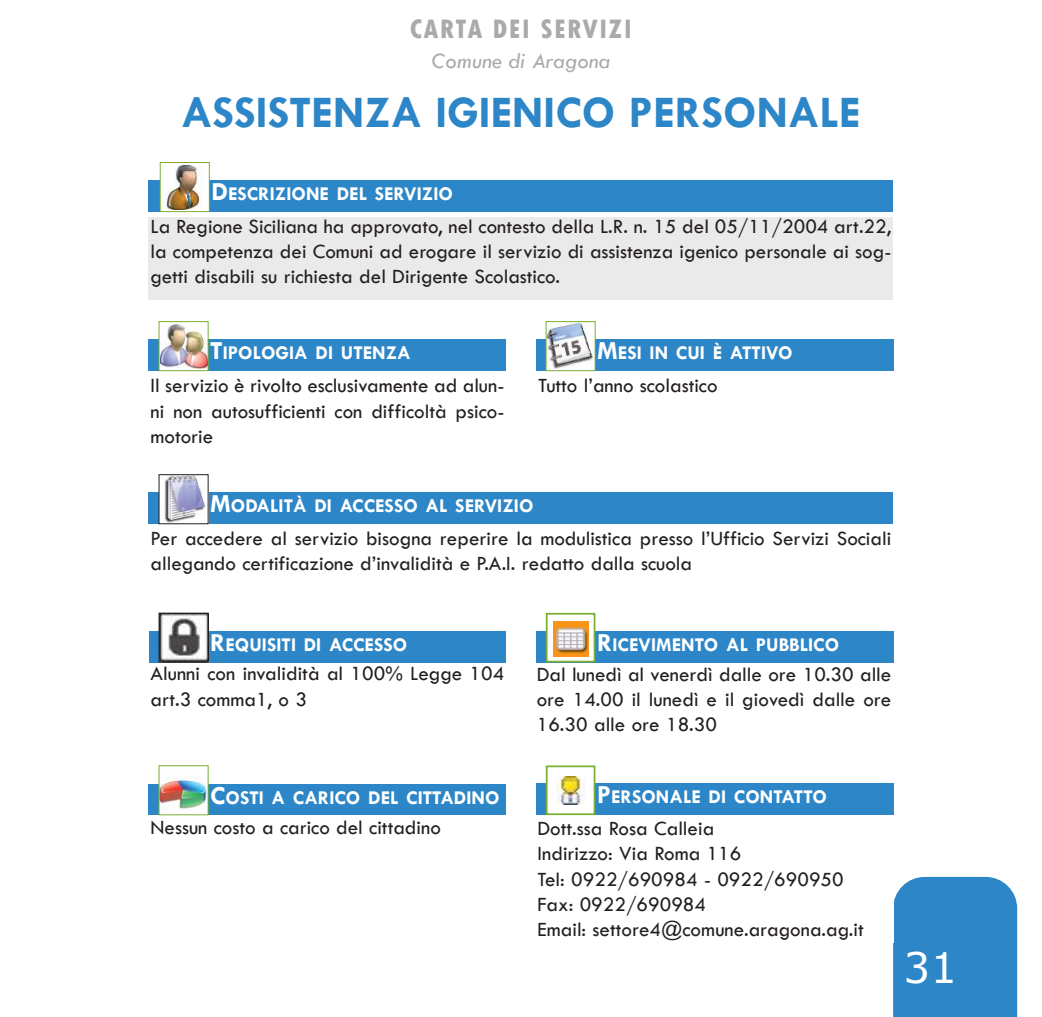
<style>
.page{position:relative;width:1042px;height:1017px;background:#fff}
.page>*{position:absolute;margin:0;border:0;box-sizing:border-box;transform-origin:0 0}
.t1{font:700 45.5px "Tw Cen";color:#2c86c7}
.t2{font:42px "Verdana";color:#fff}
.t3{font:800 condensed 28px "Tw Cen";letter-spacing:.05em;color:#aaaaac}
.t4{font:italic 22.75px "Tw Cen";color:#aaaaac}
.t5{font:21px/25.2px "Tw Cen";color:#241f1f;text-align:justify}
.t6{font:700 19.6px "Tw Cen";color:#fff}
.s1{font-size:26.25px}
</style>
<div class="page">
<div style="left:893px;top:877px;width:124px;height:140px;background:#2c86c7"></div>
<div style="left:149px;top:217px;width:744px;height:83px;background:#ebeaea"></div>
<div style="left:149px;top:180px;width:744px;height:32px;background:#2c86c7"></div>
<div style="left:149px;top:339px;width:357px;height:32px;background:#2c86c7"></div>
<img style="left:161px;top:324px;width:45px;height:44px">
<div style="left:159px;top:321px;width:49px;height:50px;border:1px solid #7bae34"></div>
<div style="left:536px;top:339px;width:357px;height:32px;background:#2c86c7"></div>
<img style="left:548px;top:323px;width:45px;height:46px">
<div style="left:546px;top:321px;width:49px;height:50px;border:1px solid #7bae34"></div>
<div style="left:149px;top:492px;width:744px;height:32px;background:#2c86c7"></div>
<img style="left:161px;top:476px;width:45px;height:46px">
<div style="left:160px;top:163px;width:49px;height:48px;background:#fff"></div>
<img style="left:166px;top:166px;width:36px;height:43px">
<div style="left:160px;top:162px;width:50px;height:50px;border:1px solid #7bae34"></div>
<div style="left:149px;top:785px;width:357px;height:30px;background:#2c86c7"></div>
<img style="left:161px;top:777px;width:45px;height:36px">
<div style="left:159px;top:765px;width:49px;height:50px;border:1px solid #7bae34"></div>
<div style="left:536px;top:631px;width:357px;height:31px;background:#2c86c7"></div>
<svg style="left:549px;top:621px;width:43px;height:38px"></svg>
<img style="left:553px;top:622px;width:35px;height:34px">
<div style="left:546px;top:613px;width:49px;height:49px;border:2px solid #7bae34"></div>
<div style="left:536px;top:783px;width:357px;height:32px;background:#2c86c7"></div>
<div style="left:547px;top:767px;width:47px;height:46px;background:#fff"></div>
<img style="left:556px;top:776px;width:28px;height:28px">
<div style="left:546px;top:765px;width:49px;height:50px;border:2px solid #7bae34"></div>
<div style="left:149px;top:631px;width:357px;height:31px;background:#2c86c7"></div>
<img style="left:161px;top:615px;width:45px;height:45px">
<div style="left:159px;top:613px;width:49px;height:49px;border:1px solid #241f1f"></div>
<h3 class="t3" style="left:410px;top:14px;width:224px">CARTA DEI SERVIZI</h3>
<p class="t4" style="left:432px;top:49px;width:180px">Comune di Aragona</p>
<h1 class="t1" style="left:181px;top:88px;width:681px">ASSISTENZA IGIENICO PERSONALE</h1>
<p class="t6" style="left:211px;top:183px;width:243px"><span class="s1">D</span>ESCRIZIONE DEL SERVIZIO</p>
<p class="t5" style="left:151px;top:214px;width:742px">La Regione Siciliana ha approvato, nel contesto della L.R. n. 15 del 05/11/2004 art.22, la competenza dei Comuni ad erogare il servizio di assistenza igenico personale ai sog&shy;getti disabili su richiesta del Dirigente Scolastico.</p>
<p class="t6" style="left:210px;top:342px;width:202px"><span class="s1">T</span>IPOLOGIA DI UTENZA</p>
<p class="t5" style="left:151px;top:373px;width:355px">Il servizio è rivolto esclusivamente ad alun&shy;ni non autosufficienti con difficoltà psico&shy;motorie</p>
<p class="t5" style="left:538px;top:373px;width:181px">Tutto l’anno scolastico</p>
<p class="t6" style="left:597px;top:342px;width:197px"><span class="s1">M</span>ESI IN CUI È ATTIVO</p>
<p class="t6" style="left:210px;top:495px;width:325px"><span class="s1">M</span>ODALITÀ DI ACCESSO AL SERVIZIO</p>
<p class="t5" style="left:151px;top:526px;width:742px">Per accedere al servizio bisogna reperire la modulistica presso l’Ufficio Servizi Sociali allegando certificazione d’invalidità e P.A.I. redatto dalla scuola</p>
<p class="t6" style="left:210px;top:634px;width:199px"><span class="s1">R</span>EQUISITI DI ACCESSO</p>
<p class="t5" style="left:151px;top:661px;width:355px">Alunni con invalidità al 100% Legge 104 art.3 comma1, o 3</p>
<p class="t6" style="left:210px;top:788px;width:291px"><span class="s1">C</span>OSTI A CARICO DEL CITTADINO</p>
<p class="t5" style="left:151px;top:815px;width:292px">Nessun costo a carico del cittadino</p>
<p class="t6" style="left:597px;top:634px;width:244px"><span class="s1">R</span>ICEVIMENTO AL PUBBLICO</p>
<p class="t5" style="left:537px;top:661px;width:356px">Dal lunedì al venerdì dalle ore 10.30 alle ore 14.00 il lunedì e il giovedì dalle ore 16.30 alle ore 18.30</p>
<p class="t6" style="left:597px;top:786px;width:231px"><span class="s1">P</span>ERSONALE DI CONTATTO</p>
<p class="t5" style="left:537px;top:816px;width:328px;text-align:left">Dott.ssa Rosa Calleia<br>Indirizzo: Via Roma 116<br>Tel: 0922/690984 - 0922/690950<br>Fax: 0922/690984<br>Email: settore4@comune.aragona.ag.it</p>
<h2 class="t2" style="left:903px;top:941px;width:55px">31</h2>
</div>
